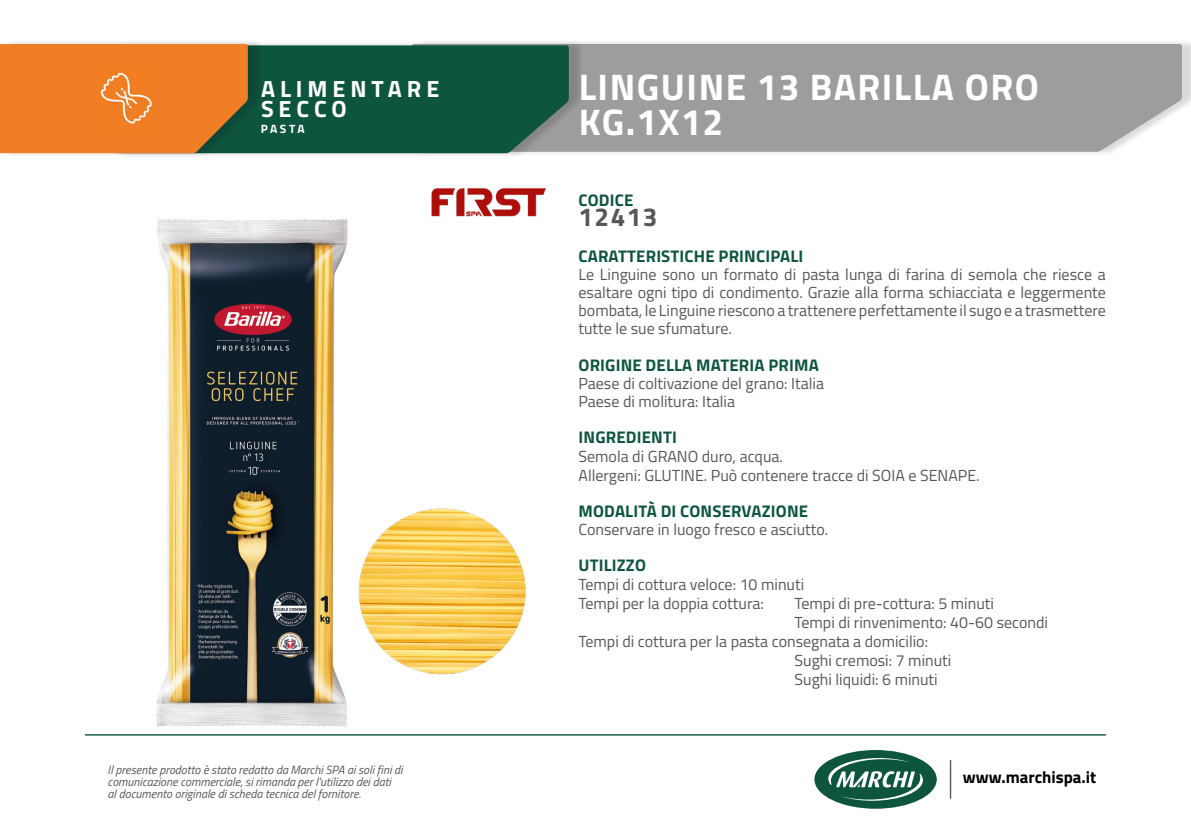
<style>
.page{position:relative;width:1191px;height:840px;background:#fff}
.page>*{position:absolute;margin:0;border:0;box-sizing:border-box;transform-origin:0 0}
.t1{font:700 37px "Titillium Web";letter-spacing:.04em;color:#fff}
.t2{font:700 26px "Titillium Web";letter-spacing:.06em;color:#575756}
.t3{font:700 23.4px/19.8px "Titillium Web";letter-spacing:.21em;color:#fff}
.t4{font:700 16.8px "Titillium Web";letter-spacing:.01em;color:#0e5540}
.t5{font:700 16.8px "Titillium Web";color:#000}
.t6{font:16px/18px "Titillium Web";color:#575756;text-align:justify}
.t7{font:italic 12px/12px "Titillium Web";color:#575756}
.t8{font:700 12px "Titillium Web";letter-spacing:.195em;color:#fff}
</style>
<div class="page">
<div style="left:416px;top:39px;width:775px;height:118px;background:#000;opacity:.15"></div>
<div style="left:584px;top:44px;width:597px;height:108px;background:#9d9d9c"></div>
<div style="left:119px;top:40px;width:465px;height:118px;background:#000;opacity:.15"></div>
<div style="left:264px;top:45px;width:305px;height:108px;background:#0e5540"></div>
<div style="left:4px;top:39px;width:260px;height:119px;background:#000;opacity:.15"></div>
<div style="left:0;top:44px;width:248px;height:109px;background:#ef7e26"></div>
<img style="left:96px;top:63px;width:59px;height:69px">
<img style="left:432px;top:188px;width:113px;height:29px">
<img style="left:156px;top:214px;width:294px;height:513px">
<img style="left:354px;top:492px;width:172px;height:198px">
<hr style="left:949px;top:759px;width:2px;height:39px;background:#575756">
<div style="left:814px;top:749px;width:122px;height:59px;background:#0e5540;border-radius:50%"></div>
<svg style="left:828px;top:757px;width:95px;height:43px"></svg>
<hr style="left:85px;top:733px;width:1021px;height:2px;background:#0e5540">
<p class="t3" style="left:261px;top:78px;width:180px">ALIMENTARE<br>SECCO</p>
<p class="t8" style="left:261px;top:120px;width:45px">PASTA</p>
<p class="t7" style="left:108px;top:762px;width:296px">Il presente prodotto è stato redatto da Marchi SPA ai soli fini di comunicazione commerciale, si rimanda per l'utilizzo dei dati<br>al documento originale di scheda tecnica del fornitore.</p>
<p class="t1" style="left:578px;top:59px;width:462px">LINGUINE 13 BARILLA ORO</p>
<p class="t1" style="left:578px;top:93px;width:146px">KG.1X12</p>
<p class="t4" style="left:578px;top:187px;width:56px">CODICE</p>
<p class="t2" style="left:578px;top:197px;width:81px">12413</p>
<p class="t4" style="left:578px;top:243px;width:226px">CARATTERISTICHE PRINCIPALI</p>
<p class="t6" style="left:578px;top:265px;width:529px">Le Linguine sono un formato di pasta lunga di farina di semola che riesce a esaltare ogni tipo di condimento. Grazie alla forma schiacciata e leggermente bombata, le Linguine riescono a trattenere perfettamente il sugo e a trasmettere tutte le sue sfumature.</p>
<p class="t4" style="left:578px;top:351px;width:242px">ORIGINE DELLA MATERIA PRIMA</p>
<p class="t6" style="left:578px;top:373px;width:247px">Paese di coltivazione del grano: Italia</p>
<p class="t6" style="left:578px;top:391px;width:158px">Paese di molitura: Italia</p>
<p class="t4" style="left:578px;top:423px;width:100px">INGREDIENTI</p>
<p class="t6" style="left:578px;top:446px;width:206px">Semola di GRANO duro, acqua.</p>
<p class="t6" style="left:578px;top:465px;width:403px">Allergeni: GLUTINE. Può contenere tracce di SOIA e SENAPE.</p>
<p class="t4" style="left:578px;top:497px;width:231px">MODALITÀ DI CONSERVAZIONE</p>
<p class="t6" style="left:578px;top:519px;width:251px">Conservare in luogo fresco e asciutto.</p>
<p class="t4" style="left:578px;top:551px;width:69px">UTILIZZO</p>
<p class="t6" style="left:578px;top:574px;width:227px">Tempi di cottura veloce: 10 minuti</p>
<p class="t6" style="left:578px;top:593px;width:187px">Tempi per la doppia cottura:</p>
<p class="t6" style="left:794px;top:593px;width:201px">Tempi di pre-cottura: 5 minuti</p>
<p class="t6" style="left:794px;top:612px;width:255px">Tempi di rinvenimento: 40-60 secondi</p>
<p class="t6" style="left:578px;top:631px;width:351px">Tempi di cottura per la pasta consegnata a domicilio:</p>
<p class="t6" style="left:794px;top:650px;width:158px">Sughi cremosi: 7 minuti</p>
<p class="t6" style="left:794px;top:669px;width:145px">Sughi liquidi: 6 minuti</p>
<p class="t5" style="left:963px;top:764px;width:135px">www.marchispa.it</p>
</div>
